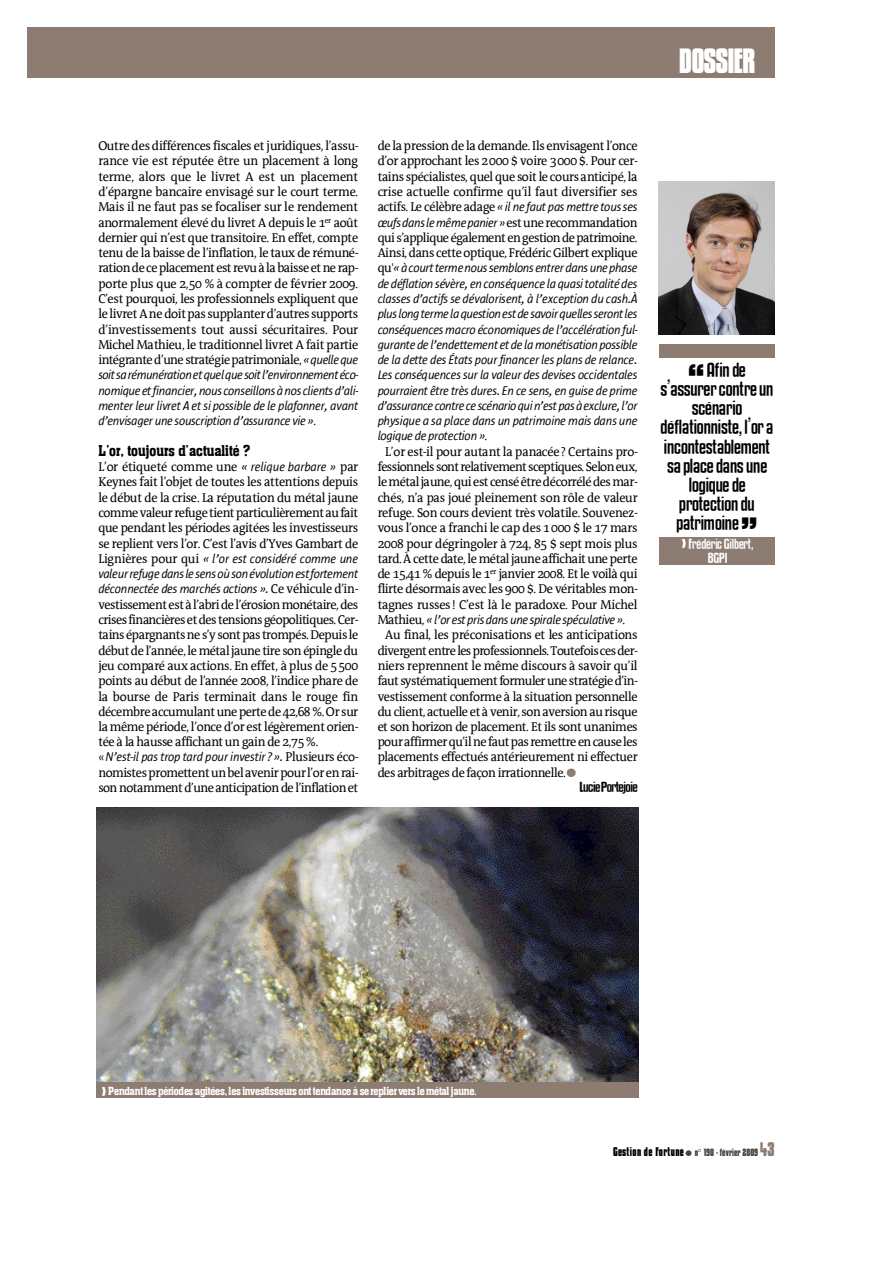
<style>
.page{position:relative;width:893px;height:1263px;background:#fff}
.page>*{position:absolute;margin:0;border:0;box-sizing:border-box;transform-origin:0 0}
.t1{font:700 47.7px "Kenyan Coffee";color:#000}
.t2{font:700 34.05px "Kenyan Coffee";color:#fff}
.t3{font:19.05px "Kenyan Coffee";color:#000;scale:1.2 1}
.t4{font:16.35px "Aachen Medium Plain";color:#000;scale:.9 1}
.t5{font:13.65px/13.8px "Kenyan Coffee";color:#fff;text-align:center;scale:1.2 1}
.t6{font:13.65px "Kenyan Coffee";letter-spacing:-.025em;color:#000;scale:1.3 1}
.t7{font:12.9px/15.3px "Sun Serif";letter-spacing:-.035em;color:#000;text-align:justify;scale:.95 1}
.t8{font:italic 12.9px/15.3px "Sun Sans";letter-spacing:-.03em;color:#000;text-align:justify;scale:.95 1}
.t9{font:12.3px "Aachen Medium Plain";letter-spacing:-.02em;color:#fff;scale:.9 1}
.t10{font:700 10.2px "Kenyan Coffee";color:#424242}
.s1{font-family:"Sun Sans";font-style:italic}
.s2{font-family:"Sun Serif";font-style:normal}
.s3{color:#8d7c72}
.s4{font-size:12.3px;color:#000}
.s5{font-size:19.05px;color:#8d7c72}
</style>
<div class="page">
<div style="left:658px;top:27px;width:116px;height:50px;background:#8d7c72"></div>
<div style="left:27px;top:27px;width:631px;height:50px;background:#8d7c72"></div>
<img style="left:97px;top:807px;width:542px;height:276px">
<div style="left:97px;top:1083px;width:542px;height:15px;background:#8d7c72"></div>
<img style="left:658px;top:182px;width:116px;height:152px">
<div style="left:659px;top:344px;width:115px;height:14px;background:#8d7c72"></div>
<div style="left:659px;top:537px;width:115px;height:14px;background:#8d7c72"></div>
<div style="left:659px;top:551px;width:115px;height:14px;background:#8d7c72"></div>
<h2 class="t2" style="left:679px;top:44px;width:78px">D O S S I E R</h2>
<p class="t7" style="left:98px;top:139px;width:275px">Outre des différences fiscales et juridiques, l’assu&shy;rance vie est réputée être un placement à long terme, alors que le livret A est un placement d’épargne bancaire envisagé sur le court terme.<br>Mais il ne faut pas se focaliser sur le rendement anormalement élevé du livret A depuis le 1<sup>er</sup> août dernier qui n’est que transitoire. En effet, compte tenu de la baisse de l’inflation, le taux de rémuné&shy;rationdeceplacement est revuà la baisse et ne rap&shy;porte plus que 2,50 % à compter de février 2009.<br>C’est pourquoi, les professionnels expliquent que le livret Ane doit pas supplanter d’autres supports d’investissements tout aussi sécuritaires. Pour Michel Mathieu, le traditionnel livret A fait partie intégranted’une stratégiepatrimoniale, <span class="s1">«quelleque</span></p>
<p class="t8" style="left:98px;top:368px;width:275px">soitsarémunérationetquelquesoitl’environnementéco&shy;nomiqueetfinancier,nousconseillonsànosclients d’ali&shy;menter leur livret A et si possible de le plafonner, avant d’envisager unesouscription d’assurance vie »<span class="s2">.</span></p>
<p class="t4" style="left:98px;top:442px;width:171px">L’or, toujours d’actualité ?</p>
<p class="t7" style="left:98px;top:460px;width:275px">L’or étiqueté comme une <span class="s1">« relique barbare »</span> par Keynes fait l’objet de toutes les attentions depuis le début de la crise. La réputation du métal jaune commevaleur refugetient particulièrement aufait que pendant les périodes agitées les investisseurs se replient vers l’or. C’est l’avis d’Yves Gambart de</p>
<p class="t8" style="left:98px;top:552px;width:275px"><span class="s2">Lignières pour qui</span> « l’or est considéré comme une valeurrefugedanslesensoù sonévolutionestfortement déconnectée des marchés actions ». <span class="s2">Ce véhicule d’in-</span></p>
<p class="t7" style="left:98px;top:597px;width:275px">vestissement està l’abridel’érosionmonétaire, des crises financières etdes tensions géopolitiques. Cer&shy;tains épargnants ne s’y sont pas trompés. Depuis le début de l’année, le métaljaune tire son épingle du jeu comparé aux actions. En effet, à plus de 5500 points au début de l’année 2008, l’indice phare de la bourse de Paris terminait dans le rouge fin décembreaccumulant une perte de42,68 %. Orsur la même période, l’once d’or est légèrement orien&shy;tée à la hausse affichant un gain de 2,75 %.</p>
<p class="t8" style="left:98px;top:750px;width:275px"><span class="s2">«</span>N’est-il pas trop tard pour investir?». <span class="s2">Plusieurs éco-</span></p>
<p class="t7" style="left:98px;top:765px;width:275px">nomistes promettent unbel avenir pour l’or enrai&shy;son notamment d’uneanticipation de l’inflationet</p>
<p class="t7" style="left:378px;top:139px;width:275px">de la pression de la demande. Ils envisagent l’once d’or approchant les 2000 $ voire 3000 $. Pour cer&shy;tains spécialistes, quel que soit le coursanticipé, la crise actuelle confirme qu’il faut diversifier ses</p>
<p class="t8" style="left:378px;top:200px;width:275px"><span class="s2">actifs. Le célèbre adage</span> « il ne faut pas mettre tousses œufsdanslemêmepanier»<span class="s2">est une recommandation</span></p>
<p class="t7" style="left:378px;top:231px;width:275px">qui s’applique également engestion depatrimoine.<br>Ainsi, dans cette optique, Frédéric Gilbert explique</p>
<p class="t8" style="left:378px;top:261px;width:275px"><span class="s2">qu'</span>«àcourttermenoussemblons entrerdansunephase dedéflationsévère, enconséquence laquasitotalitédes classes d’actifs se dévalorisent, à l’exception du cash.À pluslongtermelaquestionestdesavoirquellesserontles conséquences macro économiques de l’accélération ful&shy;gurantede l’endettementetde lamonétisation possible de la dette des États pourfinancer les plans de relance.<br>Les conséquences sur la valeur des devises occidentales pourraient être très dures. En ce sens, en guisedeprime d’assurancecontrecescénarioquin’estpasàexclure,l’or physique a sa place dans un patrimoine mais dans une logique de protection »<span class="s2">.</span></p>
<p class="t7" style="left:378px;top:444px;width:275px;text-align:center">L’or est-il pour autant la panacée? Certains pro&shy;fessionnels sontrelativementsceptiques. Seloneux, lemétaljaune, quiest censé êtredécorrélédesmar&shy;chés, n’a pas joué pleinement son rôle de valeur refuge. Son cours devient très volatile. Souvenez&shy;vous l’once a franchi le cap des 1000 $ le 17 mars 2008 pour dégringoler à 724, 85 $ sept mois plus tard. À cette date, le métal jauneaffichait une perte de 15,41 % depuis le 1<sup>er</sup> janvier 2008. Et le voilà qui flirte désormais avec les 900 $. De véritables mon&shy;tagnes russes! C’est là le paradoxe. Pour Michel</p>
<p class="t8" style="left:378px;top:612px;width:262px"><span class="s2">Mathieu,</span> «l’orestprisdansunespiralespéculative»<span class="s2">.</span></p>
<p class="t7" style="left:378px;top:628px;width:275px;text-indent:8px">Au final, les préconisations et les anticipations divergent entreles professionnels.Toutefoiscesder&shy;niers reprennent le même discours à savoir qu’il faut systématiquement formuler unestratégied’in&shy;vestissement conforme à la situation personnelle du client, actuelle et à venir, son aversion au risque et son horizon de placement. Et ils sont unanimes pouraffirmerqu’ilne fautpas remettre encauseles placements effectués antérieurement ni effectuer des arbitrages de façon irrationnelle.<span class="s3">●</span></p>
<p class="t6" style="left:579px;top:780px;width:46px">LuciePortejoie</p>
<h1 class="t1" style="left:688px;top:364px;width:18px">“</h1>
<h3 class="t3" style="left:706px;top:360px;width:34px">Afin de</h3>
<h3 class="t3" style="left:660px;top:379px;width:95px">s’assurer contreun</h3>
<h3 class="t3" style="left:691px;top:398px;width:46px">scénario </h3>
<h3 class="t3" style="left:660px;top:417px;width:95px">déflationniste, l’or a</h3>
<h3 class="t3" style="left:664px;top:437px;width:90px">i n c o n t e s t a b l e m e n t</h3>
<h3 class="t3" style="left:667px;top:456px;width:85px">sa placedans une</h3>
<h3 class="t3" style="left:688px;top:475px;width:51px">logique de </h3>
<h3 class="t3" style="left:679px;top:494px;width:64px">protection du</h3>
<h3 class="t3" style="left:676px;top:513px;width:56px">patrimoine </h3>
<h1 class="t1" style="left:741px;top:517px;width:19px">”</h1>
<p class="t5" style="left:688px;top:538px;width:56px">Frédéric Gilbert,<br>B G P I</p>
<p class="t9" style="left:108px;top:1084px;width:411px">Pendantlespériodes agitées,les investisseurs onttendance à sereplier vers lemétal jaune.</p>
<p class="t10" style="left:613px;top:1147px;width:163px"><span class="s4">Gestion de Fortune</span> ● n° 190 - février 2009 <span class="s5">43</span></p>
</div>
